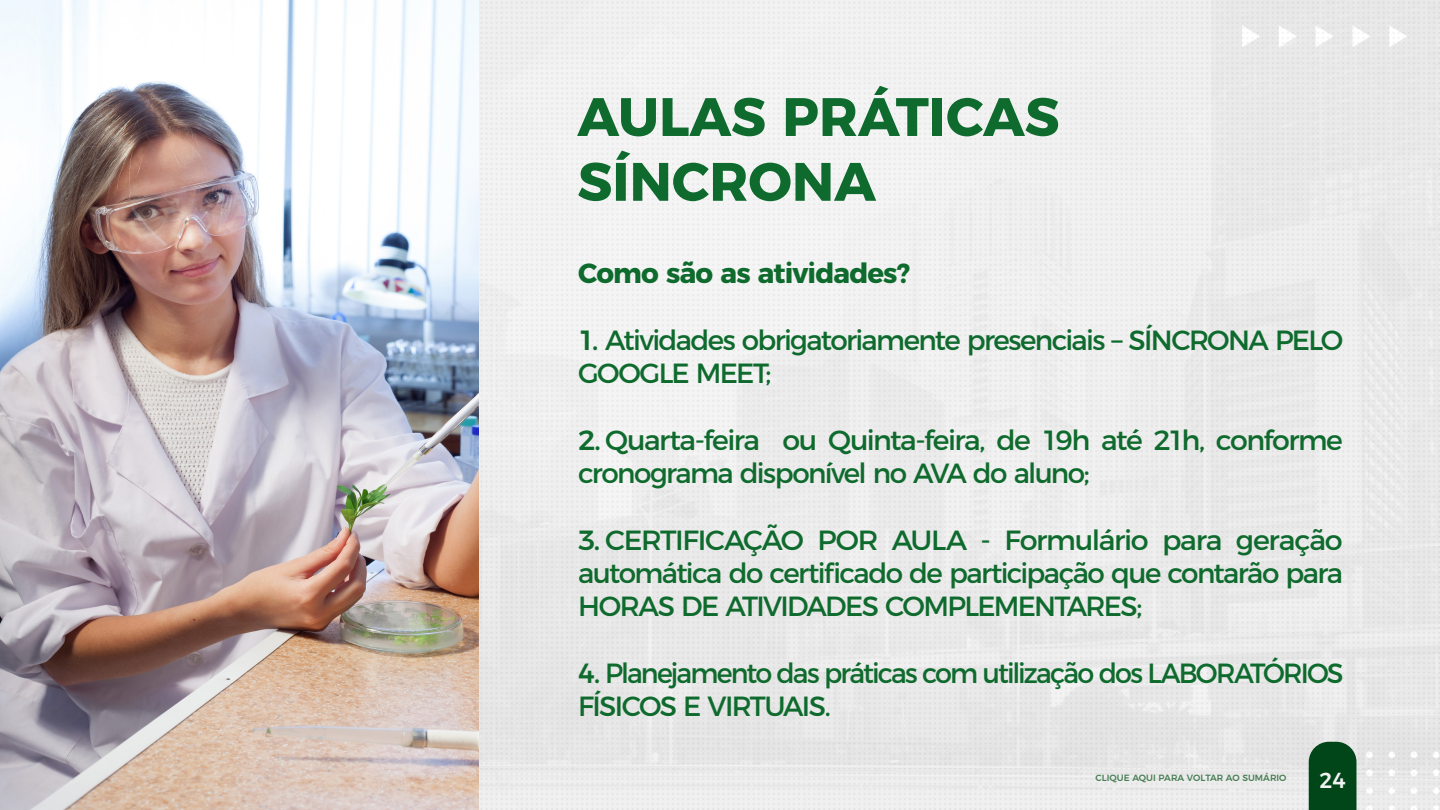
<style>
.page{position:relative;width:1440px;height:810px;background:#fff}
.page>*{position:absolute;margin:0;border:0;box-sizing:border-box;transform-origin:0 0}
.t1{font:700 54px/64.8px "Montserrat";color:#0e6a2d}
.t2{font:27.75px/33.3px "Montserrat";letter-spacing:-.06em;color:#0e6a2d}
.t3{font:700 27.75px "Montserrat";letter-spacing:-.035em;color:#0e6a2d}
.t4{font:500 21.75px "Montserrat";color:#f2f2f2}
.t5{font:500 9px "Montserrat";color:#457d52}
.s1{font-weight:500}
</style>
<div class="page">
<img style="left:0;top:0;width:1440px;height:810px">
<img style="left:0;top:1px;width:478px;height:809px">
<div style="left:1309px;top:742px;width:47px;height:68px;background:#004618"></div>
<h1 class="t1" style="left:577px;top:80px;width:484px">AULAS PRÁTICAS<br>SÍNCRONA</h1>
<p class="t3" style="left:578px;top:251px;width:334px">Como são as atividades?</p>
<p class="t2" style="left:578px;top:321px;width:767px"><span class="s1">1.</span> Atividades obrigatoriamente presenciais – SÍNCRONA PELO<br>GOOGLE MEET;</p>
<p class="t2" style="left:578px;top:421px;width:766px"><span class="s1">2.</span> Quarta-feira ou Quinta-feira, de 19h até 21h, conforme cronograma disponível no AVA do aluno;</p>
<p class="t2" style="left:578px;top:521px;width:767px;text-align:justify"><span class="s1">3.</span> CERTIFICAÇÃO POR AULA - Formulário para geração automática do certificado de participação que contarão para HORAS DE ATIVIDADES COMPLEMENTARES;</p>
<p class="t2" style="left:578px;top:654px;width:767px"><span class="s1">4.</span> Planejamento das práticas com utilização dos LABORATÓRIOS<br>FÍSICOS E VIRTUAIS.</p>
<p class="t5" style="left:1096px;top:771px;width:192px">CLIQUE AQUI PARA VOLTAR AO SUMÁRIO</p>
<p class="t4" style="left:1320px;top:763px;width:28px">24</p>
</div>
